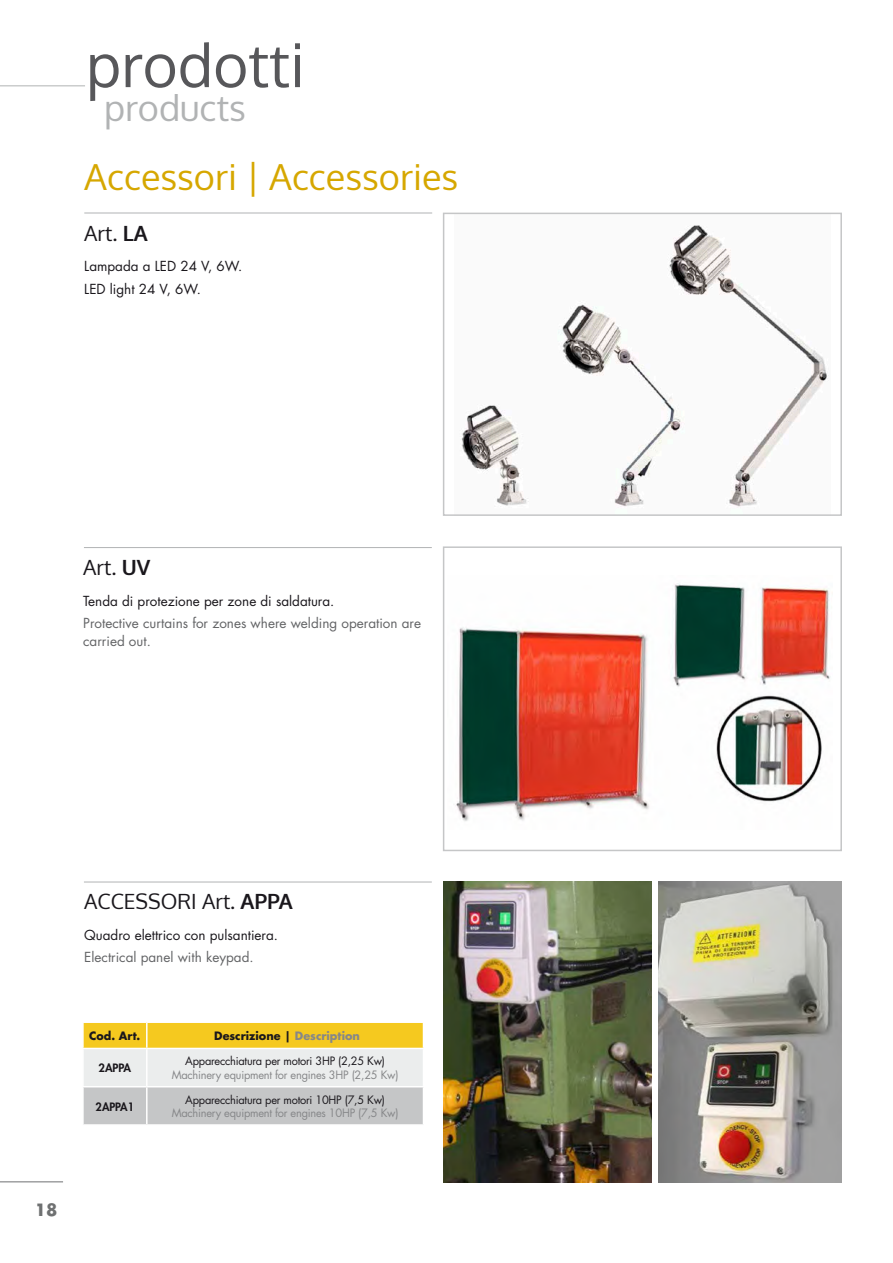
<style>
.page{position:relative;width:893px;height:1263px;background:#fff}
.page>*{position:absolute;margin:0;border:0;box-sizing:border-box;transform-origin:0 0}
.t1{font:60px "Oxygen";color:#57575a}
.t2{font:36px "Oxygen";color:#d6a700}
.t3{font:36px "Oxygen";color:#b1b3b4}
.t4{font:21px "Oxygen";color:#1a171c}
.t5{font:700 16.5px "Futura Std";color:#6f7172}
.t6{font:13.5px/22.2px "Futura Std";color:#1a171c}
.t7{font:13.5px/18px "Futura Std";color:#636466}
.t8{font:11.25px "Futura Std";letter-spacing:-.02em;color:#868789}
.t9{font:11.25px "Futura Std";letter-spacing:-.02em;color:#1a171c}
.t10{font:700 11.25px "Futura Std";color:#1a171c}
.t11{font:800 11.25px "Futura Std";color:#1a171c}
.s1{font-weight:700}
.s2{color:#868789}
</style>
<div class="page">
<hr style="left:0;top:1181px;width:63px;height:1px;background:#6f7172">
<hr style="left:84px;top:213px;width:348px;height:1px;background:#b1b3b4">
<hr style="left:84px;top:547px;width:348px;height:1px;background:#b1b3b4">
<hr style="left:84px;top:882px;width:348px;height:1px;background:#b1b3b4">
<svg style="left:83px;top:1022px;width:341px;height:102px;background:#e0d6ac"></svg>
<hr style="left:82px;top:1048px;width:65px;height:1px;background:#fff">
<hr style="left:82px;top:1049px;width:2px;height:37px;background:#fff">
<hr style="left:147px;top:1048px;width:277px;height:1px;background:#fff">
<hr style="left:146px;top:1049px;width:2px;height:37px;background:#fff">
<hr style="left:423px;top:1049px;width:1px;height:37px;background:#fff">
<hr style="left:82px;top:1086px;width:65px;height:1px;background:#fff">
<hr style="left:82px;top:1087px;width:2px;height:37px;background:#fff">
<hr style="left:147px;top:1086px;width:277px;height:1px;background:#fff">
<hr style="left:146px;top:1087px;width:2px;height:37px;background:#fff">
<hr style="left:423px;top:1087px;width:1px;height:37px;background:#fff">
<hr style="left:0;top:85px;width:85px;height:1px;background:#b1b3b4">
<img style="left:658px;top:882px;width:183px;height:300px">
<img style="left:444px;top:882px;width:208px;height:300px">
<img style="left:461px;top:225px;width:368px;height:283px">
<div style="left:443px;top:213px;width:399px;height:303px;border:2px solid #c5c6c7"></div>
<img style="left:456px;top:583px;width:374px;height:238px">
<div style="left:443px;top:546px;width:399px;height:305px;border:2px solid #c5c6c7"></div>
<h1 class="t1" style="left:86px;top:25px;width:220px">prodotti</h1>
<h2 class="t3" style="left:104px;top:84px;width:143px">products</h2>
<h2 class="t2" style="left:84px;top:153px;width:375px">Accessori | Accessories</h2>
<h3 class="t4" style="left:84px;top:219px;width:65px">Art. <span class="s1">LA</span></h3>
<p class="t6" style="left:84px;top:255px;width:160px">Lampada a LED 24 V, 6W.<br>LED light 24 V, 6W.</p>
<h3 class="t4" style="left:83px;top:553px;width:69px">Art. <span class="s1">UV</span></h3>
<p class="t6" style="left:83px;top:590px;width:253px">Tenda di protezione per zone di saldatura.</p>
<p class="t7" style="left:83px;top:614px;width:339px">Protective curtains for zones where welding operation are carried out.</p>
<h3 class="t4" style="left:84px;top:887px;width:210px">ACCESSORI Art. <span class="s1">APPA</span></h3>
<p class="t6" style="left:84px;top:924px;width:195px">Quadro elettrico con pulsantiera.</p>
<p class="t7" style="left:84px;top:948px;width:171px">Electrical panel with keypad.</p>
<p class="t10" style="left:89px;top:1028px;width:53px">Cod. Art.</p>
<p class="t10" style="left:214px;top:1028px;width:147px">Descrizione | <span class="s2">Description</span></p>
<p class="t11" style="left:98px;top:1061px;width:34px">2APPA</p>
<p class="t9" style="left:185px;top:1054px;width:201px">Apparecchiatura per motori 3HP (2,25 Kw)</p>
<p class="t8" style="left:172px;top:1068px;width:228px">Machinery equipment for engines 3HP (2,25 Kw)</p>
<p class="t11" style="left:96px;top:1099px;width:40px">2APPA1</p>
<p class="t9" style="left:185px;top:1092px;width:201px">Apparecchiatura per motori 10HP (7,5 Kw)</p>
<p class="t8" style="left:172px;top:1106px;width:228px">Machinery equipment for engines 10HP (7,5 Kw)</p>
<p class="t5" style="left:35px;top:1199px;width:24px">18</p>
</div>
